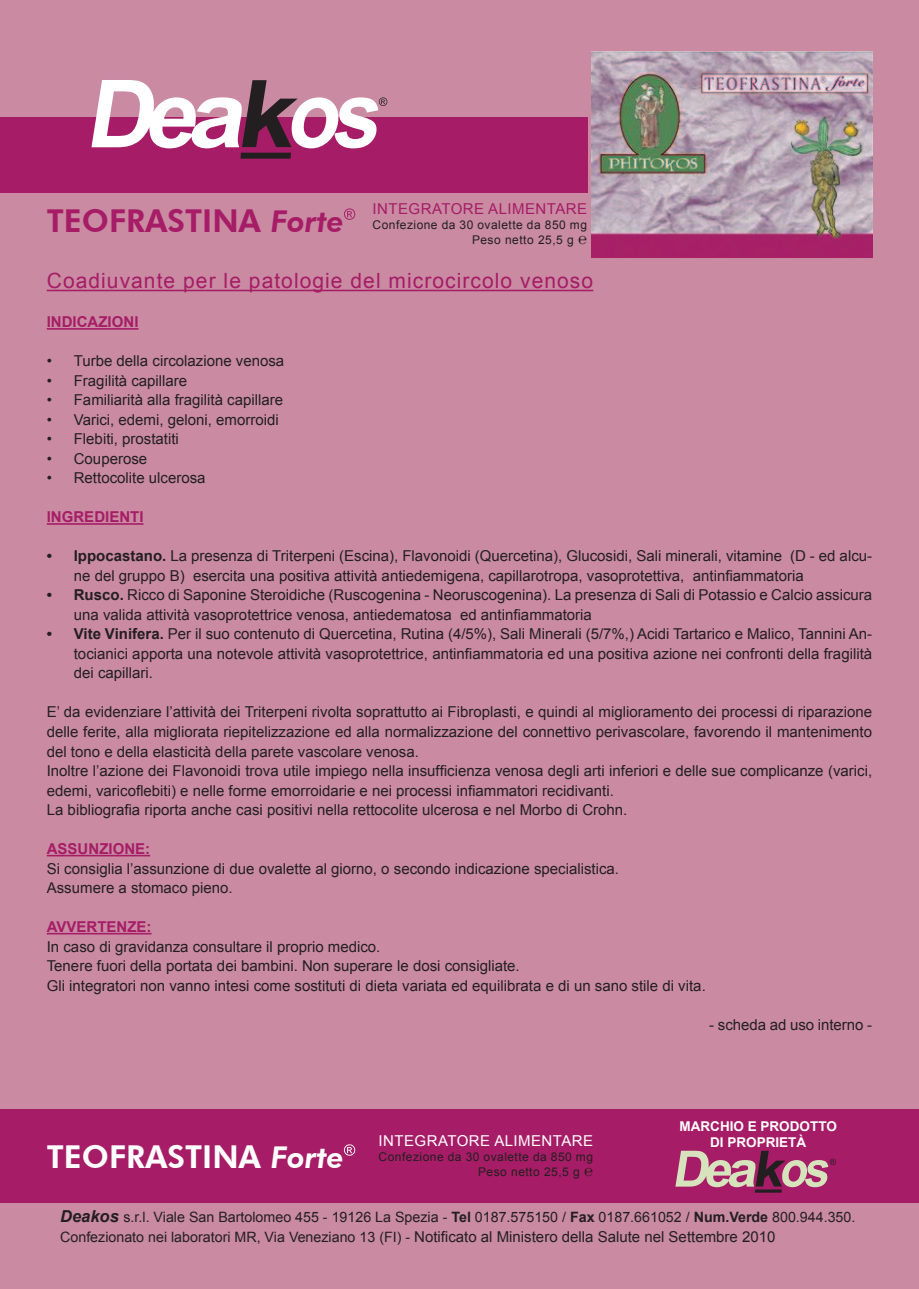
<style>
.page{position:relative;width:919px;height:1289px;background:#fff}
.page>*{position:absolute;margin:0;border:0;box-sizing:border-box;transform-origin:0 0}
.t1{font:800 31.5px "Futura BT";color:#a61c66}
.t2{font:800 31.5px "Futura BT";color:#fff}
.t3{font:21px "Arial";letter-spacing:.05em;color:#a61c66}
.t4{font:15px/19.5px "Arial";color:#231f20}
.t5{font:700 15px "Arial";color:#a61c66}
.t6{font:15px "Arial";letter-spacing:.03em;color:#a61c66}
.t7{font:15px "Arial";letter-spacing:.03em;color:#fff}
.t8{font:14.25px "Arial";color:#231f20}
.t9{font:700 13.5px "Arial";color:#fff}
.t10{font:12px "Arial";letter-spacing:.04em;color:#231f20}
.s1{font-style:italic;font-size:30px}
.s2{font-size:15px}
.s3{font-weight:700}
.s4{font-weight:700;font-style:italic;font-size:16.5px}
.s5{font-size:14.25px}
</style>
<div class="page">
<div style="left:0;top:0;width:918px;height:1288px;background:#c98aa2"></div>
<hr style="left:47px;top:290px;width:546px;height:1px;background:#a61c66">
<hr style="left:47px;top:328px;width:91px;height:2px;background:#a61c66">
<hr style="left:47px;top:523px;width:96px;height:2px;background:#a61c66">
<hr style="left:47px;top:854px;width:103px;height:2px;background:#a61c66">
<hr style="left:47px;top:932px;width:105px;height:2px;background:#a61c66">
<div style="left:0;top:117px;width:588px;height:75px;background:#a61c66"></div>
<img style="left:591px;top:51px;width:281px;height:206px">
<div style="left:0;top:1109px;width:918px;height:93px;background:#a61c66"></div>
<svg style="left:91px;top:80px;width:296px;height:79px"></svg>
<svg style="left:344px;top:208px;width:11px;height:12px"></svg>
<hr style="left:754px;top:1189px;width:27px;height:3px;background:#231f20">
<svg style="left:675px;top:1150px;width:161px;height:37px"></svg>
<svg style="left:344px;top:1144px;width:11px;height:11px"></svg>
<p class="t1" style="left:47px;top:202px;width:298px">TEOFRASTINA <span class="s1">Forte</span></p>
<p class="t6" style="left:372px;top:199px;width:216px">INTEGRATORE ALIMENTARE</p>
<p class="t10" style="left:372px;top:217px;width:216px">Confezione da 30 ovalette da 850 mg</p>
<p class="t10" style="left:472px;top:232px;width:117px">Peso netto 25,5 g <span class="s2">℮</span></p>
<p class="t3" style="left:47px;top:267px;width:548px">Coadiuvante per le patologie del microcircolo venoso</p>
<p class="t5" style="left:47px;top:312px;width:93px">INDICAZIONI</p>
<p class="t4" style="left:47px;top:351px;width:239px">• Turbe della circolazione venosa</p>
<p class="t4" style="left:47px;top:371px;width:142px">• Fragilità capillare</p>
<p class="t4" style="left:47px;top:390px;width:238px">• Familiarità alla fragilità capillare</p>
<p class="t4" style="left:47px;top:410px;width:233px">• Varici, edemi, geloni, emorroidi</p>
<p class="t4" style="left:47px;top:429px;width:134px">• Flebiti, prostatiti</p>
<p class="t4" style="left:47px;top:449px;width:102px">• Couperose</p>
<p class="t4" style="left:47px;top:468px;width:160px">• Rettocolite ulcerosa</p>
<p class="t5" style="left:47px;top:507px;width:98px">INGREDIENTI</p>
<p class="t4" style="left:74px;top:546px;width:799px;text-indent:-27px"><span class="s3">• Ippocastano.</span> La presenza di Triterpeni (Escina), Flavonoidi (Quercetina), Glucosidi, Sali minerali, vitamine (D - ed alcu&shy;ne del gruppo B) esercita una positiva attività antiedemigena, capillarotropa, vasoprotettiva, antinfiammatoria</p>
<p class="t4" style="left:74px;top:585px;width:799px;text-indent:-27px"><span class="s3">• Rusco.</span> Ricco di Saponine Steroidiche (Ruscogenina - Neoruscogenina). La presenza di Sali di Potassio e Calcio assicura una valida attività vasoprotettrice venosa, antiedematosa ed antinfiammatoria</p>
<p class="t4" style="left:74px;top:624px;width:799px;text-align:justify;text-indent:-27px"><span class="s3">• Vite Vinifera.</span> Per il suo contenuto di Quercetina, Rutina (4/5%), Sali Minerali (5/7%,) Acidi Tartarico e Malico, Tannini An&shy;tocianici apporta una notevole attività vasoprotettrice, antinfiammatoria ed una positiva azione nei confronti della fragilità dei capillari.</p>
<p class="t4" style="left:47px;top:702px;width:826px;text-align:justify">E’ da evidenziare l’attività dei Triterpeni rivolta soprattutto ai Fibroplasti, e quindi al miglioramento dei processi di riparazione delle ferite, alla migliorata riepitelizzazione ed alla normalizzazione del connettivo perivascolare, favorendo il mantenimento del tono e della elasticità della parete vascolare venosa.</p>
<p class="t4" style="left:47px;top:761px;width:826px">Inoltre l’azione dei Flavonoidi trova utile impiego nella insufficienza venosa degli arti inferiori e delle sue complicanze (varici, edemi, varicoflebiti) e nelle forme emorroidarie e nei processi infiammatori recidivanti.</p>
<p class="t4" style="left:47px;top:800px;width:582px">La bibliografia riporta anche casi positivi nella rettocolite ulcerosa e nel Morbo di Crohn.</p>
<p class="t5" style="left:47px;top:838px;width:105px">ASSUNZIONE:</p>
<p class="t4" style="left:47px;top:858px;width:573px">Si consiglia l’assunzione di due ovalette al giorno, o secondo indicazione specialistica.</p>
<p class="t4" style="left:47px;top:878px;width:187px">Assumere a stomaco pieno.</p>
<p class="t5" style="left:47px;top:916px;width:106px">AVVERTENZE:</p>
<p class="t4" style="left:47px;top:936px;width:335px">In caso di gravidanza consultare il proprio medico.</p>
<p class="t4" style="left:47px;top:956px;width:474px">Tenere fuori della portata dei bambini. Non superare le dosi consigliate.</p>
<p class="t4" style="left:47px;top:975px;width:660px">Gli integratori non vanno intesi come sostituti di dieta variata ed equilibrata e di un sano stile di vita.</p>
<p class="t4" style="left:709px;top:1014px;width:164px">- scheda ad uso interno -</p>
<p class="t2" style="left:47px;top:1137px;width:298px">TEOFRASTINA <span class="s1">Forte</span></p>
<p class="t7" style="left:378px;top:1130px;width:216px">INTEGRATORE ALIMENTARE</p>
<p class="t10" style="left:378px;top:1148px;width:216px">Confezione da 30 ovalette da 850 mg</p>
<p class="t10" style="left:478px;top:1163px;width:117px">Peso netto 25,5 g <span class="s2">℮</span></p>
<p class="t9" style="left:679px;top:1116px;width:159px">MARCHIO E PRODOTTO</p>
<p class="t9" style="left:710px;top:1133px;width:98px">DI PROPRIETÀ</p>
<p class="t8" style="left:60px;top:1207px;width:796px"><span class="s4">Deakos</span> s.r.l. Viale San Bartolomeo 455 - 19126 La Spezia - <span class="s3">Tel</span> 0187.575150 / <span class="s3">Fax</span> 0187.661052 / <span class="s3">Num.Verde</span> 800.944.350.</p>
<p class="t4" style="left:60px;top:1226px;width:716px"><span class="s5">Confezionato nei laboratori MR, Via Veneziano 13 (FI) -</span> Notificato al Ministero della Salute nel Settembre 2010</p>
</div>
